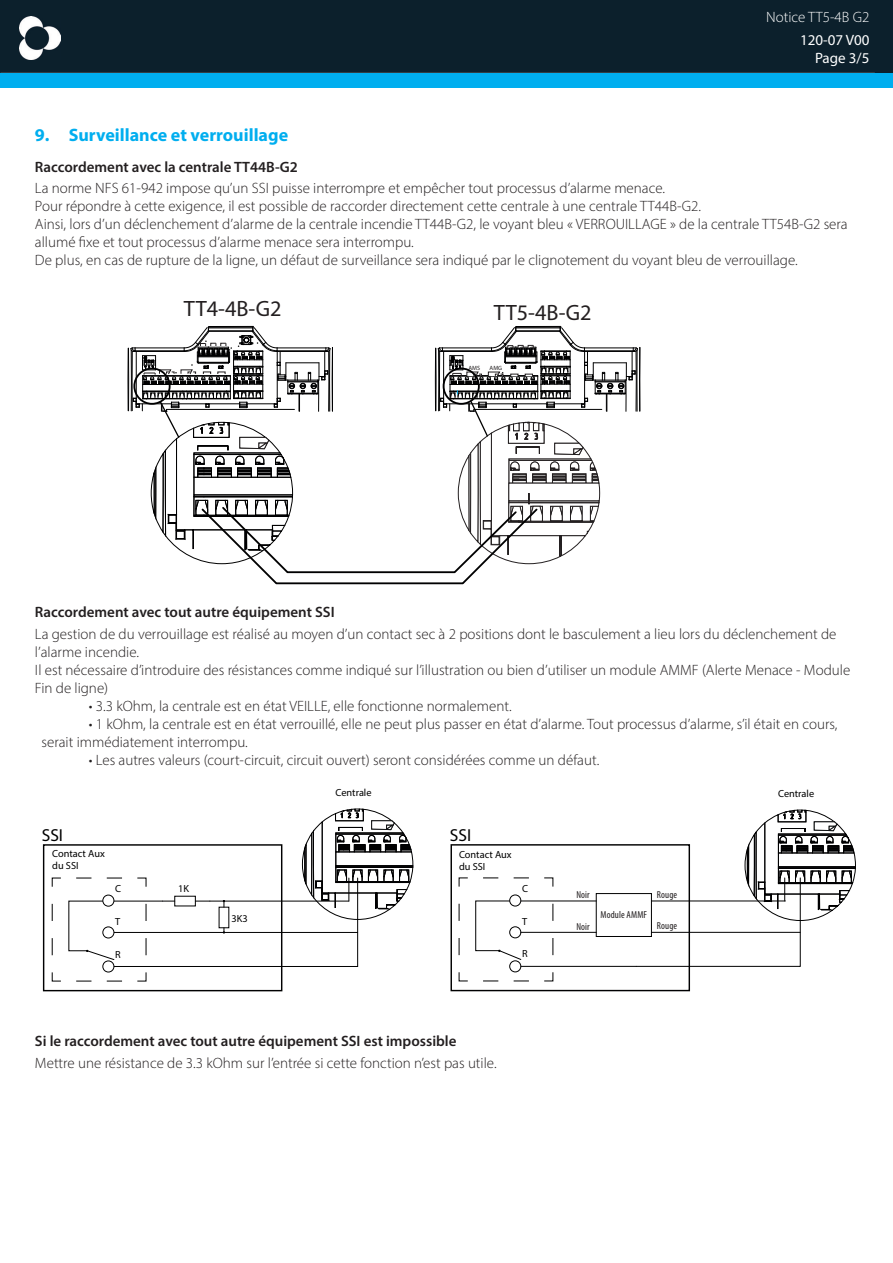
<style>
.page{position:relative;width:893px;height:1263px;background:#fff}
.page>*{position:absolute;margin:0;border:0;box-sizing:border-box;transform-origin:0 0}
.t1{font:22.2px "Myriad Pro";color:#231f20}
.t2{font:700 18px "Myriad Pro";color:#00aeef}
.t3{font:17.4px "Myriad Pro";color:#000001}
.t4{font:300 15px/18px "Myriad Pro";color:#231f20}
.t5{font:600 15px "Myriad Pro";color:#231f20}
.t6{font:15px/18px "Myriad Pro";color:#fff;text-align:right}
.t7{font:300 15px "Myriad Pro";color:#fff}
.t8{font:10.35px/12.5px "Myriad Pro";color:#000001}
.t9{font:condensed 10.2px "Myriad Pro";letter-spacing:.01em;color:#231f20}
.t10{font:6.15px "Myriad Pro";color:#231f20}
</style>
<div class="page">
<div style="left:1px;top:0;width:892px;height:73px;background:#0c202c"></div>
<img style="left:19px;top:16px;width:41px;height:44px">
<div style="left:1px;top:73px;width:892px;height:15px;background:#00aeef"></div>
<hr style="left:210px;top:901px;width:139px;height:1px;background:#000001">
<svg style="left:196px;top:901px;width:14px;height:1px"></svg>
<hr style="left:114px;top:932px;width:244px;height:1px;background:#000001">
<hr style="left:108px;top:966px;width:121px;height:1px;background:#000001">
<div style="left:102px;top:895px;width:12px;height:11px;border:1px solid #000001;border-radius:50%"></div>
<div style="left:103px;top:961px;width:11px;height:11px;background:#fff;border-radius:50%"></div>
<div style="left:102px;top:960px;width:12px;height:12px;border:1px solid #000001;border-radius:50%"></div>
<svg style="left:137px;top:972px;width:10px;height:10px"></svg>
<svg style="left:76px;top:981px;width:46px;height:1px"></svg>
<svg style="left:51px;top:972px;width:10px;height:10px"></svg>
<svg style="left:52px;top:903px;width:1px;height:52px"></svg>
<svg style="left:51px;top:877px;width:10px;height:10px"></svg>
<svg style="left:76px;top:878px;width:46px;height:1px"></svg>
<svg style="left:137px;top:877px;width:10px;height:10px"></svg>
<svg style="left:68px;top:900px;width:107px;height:64px"></svg>
<svg style="left:223px;top:808px;width:190px;height:159px"></svg>
<svg style="left:635px;top:810px;width:221px;height:157px"></svg>
<hr style="left:515px;top:966px;width:121px;height:1px;background:#000001">
<div style="left:509px;top:894px;width:12px;height:12px;border:1px solid #000001;border-radius:50%"></div>
<div style="left:510px;top:961px;width:11px;height:11px;background:#fff;border-radius:50%"></div>
<div style="left:509px;top:960px;width:12px;height:12px;border:1px solid #000001;border-radius:50%"></div>
<svg style="left:544px;top:972px;width:10px;height:10px"></svg>
<svg style="left:483px;top:980px;width:46px;height:1px"></svg>
<svg style="left:458px;top:972px;width:10px;height:10px"></svg>
<svg style="left:459px;top:903px;width:1px;height:52px"></svg>
<svg style="left:458px;top:877px;width:10px;height:10px"></svg>
<svg style="left:483px;top:877px;width:46px;height:1px"></svg>
<svg style="left:544px;top:877px;width:10px;height:10px"></svg>
<svg style="left:475px;top:900px;width:121px;height:64px"></svg>
<div style="left:596px;top:893px;width:56px;height:44px;border:1px solid #000001"></div>
<hr style="left:521px;top:932px;width:75px;height:1px;background:#000001">
<div style="left:450px;top:844px;width:240px;height:147px;border:1px solid #000001"></div>
<div style="left:43px;top:844px;width:239px;height:147px;border:1px solid #000001"></div>
<svg style="left:128px;top:326px;width:512px;height:259px"></svg>
<p class="t7" style="left:766px;top:8px;width:105px">Notice TT5-4B G2</p>
<p class="t6" style="left:800px;top:30px;width:71px">120-07 V00<br>Page 3/5</p>
<p class="t2" style="left:35px;top:123px;width:255px">9. Surveillance et verrouillage</p>
<p class="t4" style="left:35px;top:179px;width:814px">La norme NFS 61-942 impose qu’un SSI puisse interrompre et empêcher tout processus d’alarme menace.<br>Pour répondre à cette exigence, il est possible de raccorder directement cette centrale à une centrale TT44B-G2.<br>Ainsi, lors d’un déclenchement d’alarme de la centrale incendie TT44B-G2, le voyant bleu « VERROUILLAGE » de la centrale TT54B-G2 sera allumé xe et tout processus d’alarme menace sera interrompu.<br>De plus, en cas de rupture de la ligne, un défaut de surveillance sera indiqué par le clignotement du voyant bleu de verrouillage.</p>
<p class="t5" style="left:35px;top:157px;width:265px">Raccordement avec la centrale TT44B-G2</p>
<h1 class="t1" style="left:184px;top:294px;width:99px">TT4-4B-G2</h1>
<h1 class="t1" style="left:494px;top:299px;width:99px">TT5-4B-G2</h1>
<p class="t5" style="left:35px;top:602px;width:301px">Raccordement avec tout autre équipement SSI</p>
<p class="t10" style="left:468px;top:364px;width:13px">AMS</p>
<p class="t10" style="left:490px;top:364px;width:14px">AMG</p>
<p class="t4" style="left:35px;top:624px;width:817px">La gestion de du verrouillage est réalisé au moyen d’un contact sec à 2 positions dont le basculement a lieu lors du déclenchement de l’alarme incendie.<br>Il est nécessaire d’introduire des résistances comme indiqué sur l’illustration ou bien d’utiliser un module AMMF (Alerte Menace - Module Fin de ligne)</p>
<p class="t4" style="left:89px;top:696px;width:424px">• 3.3 kOhm, la centrale est en état VEILLE, elle fonctionne normalement.</p>
<p class="t4" style="left:42px;top:714px;width:797px;text-indent:47px">• 1 kOhm, la centrale est en état verrouillé, elle ne peut plus passer en état d’alarme. Tout processus d’alarme, s’il était en cours, serait immédiatement interrompu.</p>
<p class="t4" style="left:89px;top:750px;width:512px">• Les autres valeurs (court-circuit, circuit ouvert) seront considérées comme un défaut.</p>
<p class="t8" style="left:335px;top:786px;width:38px">Centrale</p>
<p class="t8" style="left:778px;top:787px;width:38px">Centrale</p>
<p class="t3" style="left:42px;top:824px;width:23px">SSI</p>
<p class="t3" style="left:450px;top:824px;width:23px">SSI</p>
<p class="t8" style="left:52px;top:847px;width:54px">Contact Aux du SSI</p>
<p class="t8" style="left:115px;top:882px;width:7px">C</p>
<p class="t8" style="left:115px;top:915px;width:7px">T</p>
<p class="t8" style="left:115px;top:948px;width:7px">R</p>
<p class="t8" style="left:178px;top:882px;width:12px">1K</p>
<p class="t8" style="left:231px;top:912px;width:18px">3K3</p>
<p class="t8" style="left:459px;top:848px;width:54px">Contact Aux du SSI</p>
<p class="t8" style="left:522px;top:882px;width:7px">C</p>
<p class="t8" style="left:522px;top:915px;width:7px">T</p>
<p class="t8" style="left:522px;top:947px;width:7px">R</p>
<p class="t5" style="left:35px;top:1032px;width:423px">Si le raccordement avec tout autre équipement SSI est impossible</p>
<p class="t4" style="left:35px;top:1054px;width:463px">Mettre une résistance de 3.3 kOhm sur l’entrée si cette fonction n’est pas utile.</p>
<p class="t9" style="left:576px;top:888px;width:15px">Noir</p>
<p class="t9" style="left:576px;top:921px;width:15px">Noir</p>
<p class="t9" style="left:600px;top:908px;width:48px">Module AMMF</p>
<p class="t9" style="left:657px;top:888px;width:22px">Rouge</p>
<p class="t9" style="left:657px;top:920px;width:22px">Rouge</p>
</div>
